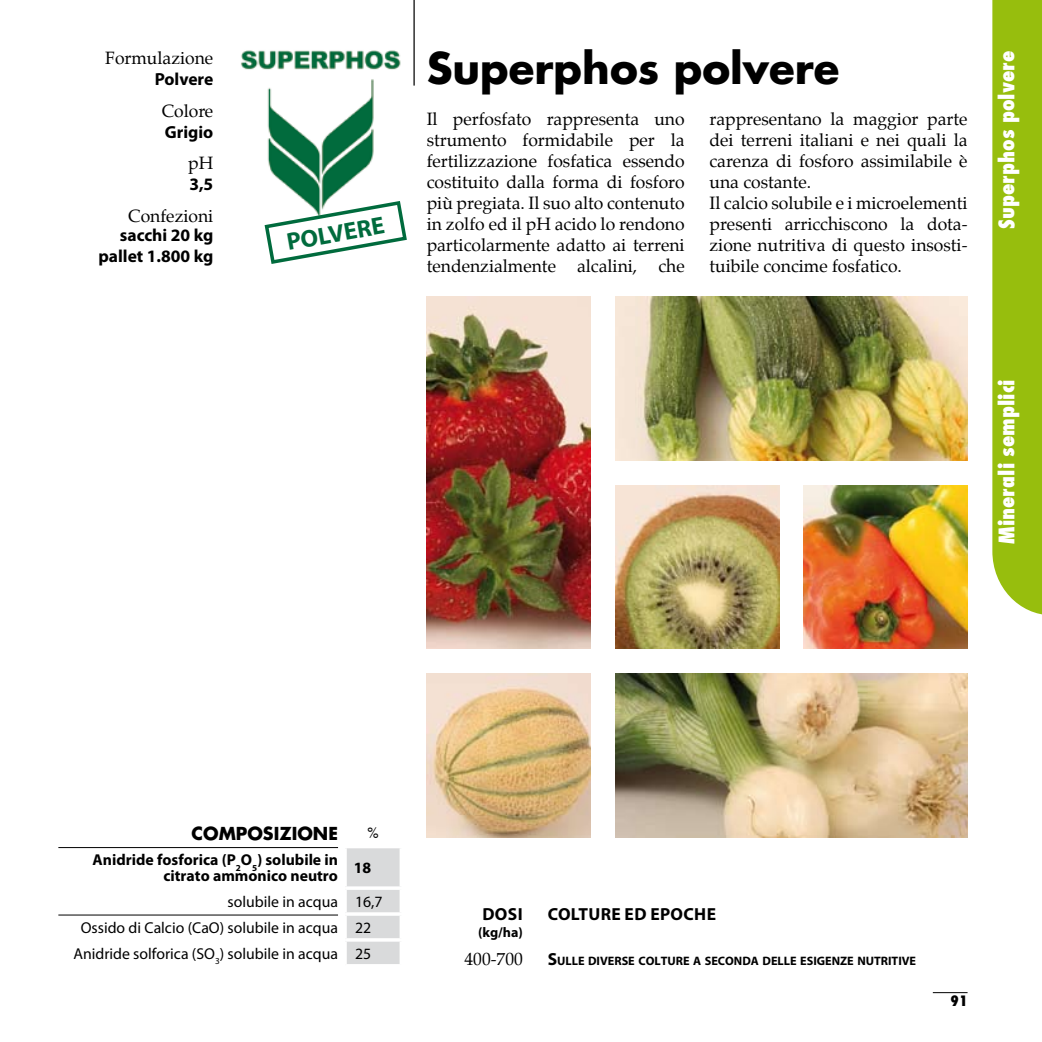
<style>
.page{position:relative;width:1042px;height:1042px;background:#fff}
.page>*{position:absolute;margin:0;border:0;box-sizing:border-box;transform-origin:0 0}
.t1{font:700 42px "Futura";color:#000}
.t2{font:700 24.5px "Myriad Pro";color:#006b3d}
.t3{font:800 condensed 21px "Futura";color:#fff}
.t4{font:17.5px/21px "Palatino";color:#000;text-align:justify}
.t5{font:700 17.5px/21px "Myriad Pro";color:#000;text-align:right}
.t6{font:700 17.5px "Myriad Pro";letter-spacing:.02em;color:#000}
.t7{font:700 17.5px "Futura";color:#000}
.t8{font:15.75px "Myriad Pro";color:#000}
.t9{font:700 15.75px/15.8px "Myriad Pro";color:#000;text-align:right}
.t10{font:700 14px "Myriad Pro";color:#000}
.t11{font:800 condensed 14px "Futura";color:#000}
.t12{font:14px "Futura";color:#000}
.t13{font:700 12.25px "Myriad Pro";color:#000}
.s1{font-size:17.5px}
</style>
<div class="page">
<div style="left:992px;top:0;width:50px;height:615px;background:#97be0d"></div>
<hr style="left:933px;top:992px;width:34px;height:1px;background:#000">
<hr style="left:413px;top:0;width:2px;height:86px;background:#000">
<img style="left:241px;top:50px;width:160px;height:149px">
<svg style="left:264px;top:199px;width:143px;height:65px"></svg>
<div style="left:347px;top:848px;width:52px;height:116px;background:#d9dadb"></div>
<svg style="left:58px;top:915px;width:280px;height:1px"></svg>
<svg style="left:399px;top:848px;width:1px;height:38px"></svg>
<svg style="left:346px;top:886px;width:54px;height:4px"></svg>
<svg style="left:399px;top:890px;width:1px;height:22px"></svg>
<hr style="left:345px;top:912px;width:58px;height:4px;background:#fff">
<svg style="left:399px;top:916px;width:1px;height:22px"></svg>
<hr style="left:345px;top:938px;width:58px;height:3px;background:#fff">
<svg style="left:399px;top:941px;width:1px;height:23px"></svg>
<hr style="left:58px;top:847px;width:280px;height:1px;background:#000">
<hr style="left:58px;top:914px;width:280px;height:1px;background:#000">
<img style="left:427px;top:296px;width:163px;height:353px">
<img style="left:615px;top:296px;width:352px;height:164px">
<img style="left:615px;top:485px;width:164px;height:164px">
<img style="left:804px;top:485px;width:163px;height:164px">
<img style="left:427px;top:673px;width:163px;height:164px">
<img style="left:615px;top:673px;width:352px;height:164px">
<p class="t4" style="left:105px;top:49px;width:110px">Formulazione</p>
<p class="t5" style="left:155px;top:69px;width:60px">Polvere</p>
<p class="t4" style="left:162px;top:102px;width:53px">Colore</p>
<p class="t5" style="left:165px;top:121px;width:50px">Grigio</p>
<p class="t4" style="left:188px;top:154px;width:27px">pH</p>
<p class="t5" style="left:189px;top:174px;width:25px">3,5</p>
<p class="t4" style="left:128px;top:207px;width:87px">Confezioni</p>
<p class="t5" style="left:98px;top:225px;width:116px">sacchi 20 kg pallet 1.800 kg</p>
<h2 class="t2" style="left:284px;top:228px;width:100px;rotate:-10deg">polvere</h2>
<h1 class="t1" style="left:427px;top:41px;width:414px">Superphos polvere</h1>
<p class="t4" style="left:427px;top:110px;width:259px">Il perfosfato rappresenta uno strumento formidabile per la fertilizzazione fosfatica essendo costituito dalla forma di fosforo più pregiata. Il suo alto contenuto in zolfo ed il pH acido lo rendono particolarmente adatto ai terreni tendenzialmente alcalini, che</p>
<p class="t4" style="left:709px;top:110px;width:259px;text-align:left">rappresentano la maggior parte dei terreni italiani e nei quali la carenza di fosforo assimilabile è una costante.<br>Il calcio solubile e i microelementi presenti arricchiscono la dota&shy;zione nutritiva di questo insosti&shy;tuibile concime fosfatico.</p>
<p class="t3" style="left:993px;top:229px;width:180px;rotate:-90deg">Superphos polvere</p>
<p class="t3" style="left:993px;top:544px;width:166px;rotate:-90deg">Minerali semplici</p>
<p class="t7" style="left:192px;top:821px;width:148px">Composizione</p>
<p class="t12" style="left:368px;top:824px;width:13px">%</p>
<p class="t9" style="left:93px;top:852px;width:247px">Anidride fosforica (P<sub>2</sub>O<sub>5</sub>) solubile in citrato ammonico neutro</p>
<p class="t9" style="left:354px;top:860px;width:19px">18</p>
<p class="t8" style="left:228px;top:893px;width:157px">solubile in acqua 16,7</p>
<p class="t8" style="left:81px;top:919px;width:292px">Ossido di Calcio (CaO) solubile in acqua 22</p>
<p class="t8" style="left:73px;top:945px;width:299px">Anidride solforica (SO<sub>3</sub>) solubile in acqua 25</p>
<p class="t5" style="left:482px;top:904px;width:42px">dosi</p>
<p class="t10" style="left:478px;top:925px;width:46px">(kg/ha)</p>
<p class="t4" style="left:464px;top:950px;width:60px">400-700</p>
<p class="t6" style="left:548px;top:904px;width:170px">colture ed epoche</p>
<p class="t13" style="left:548px;top:954px;width:370px"><span class="s1">S</span>ULLE DIVERSE COLTURE A SECONDA DELLE ESIGENZE NUTRITIVE</p>
<p class="t11" style="left:950px;top:992px;width:19px">91</p>
</div>
